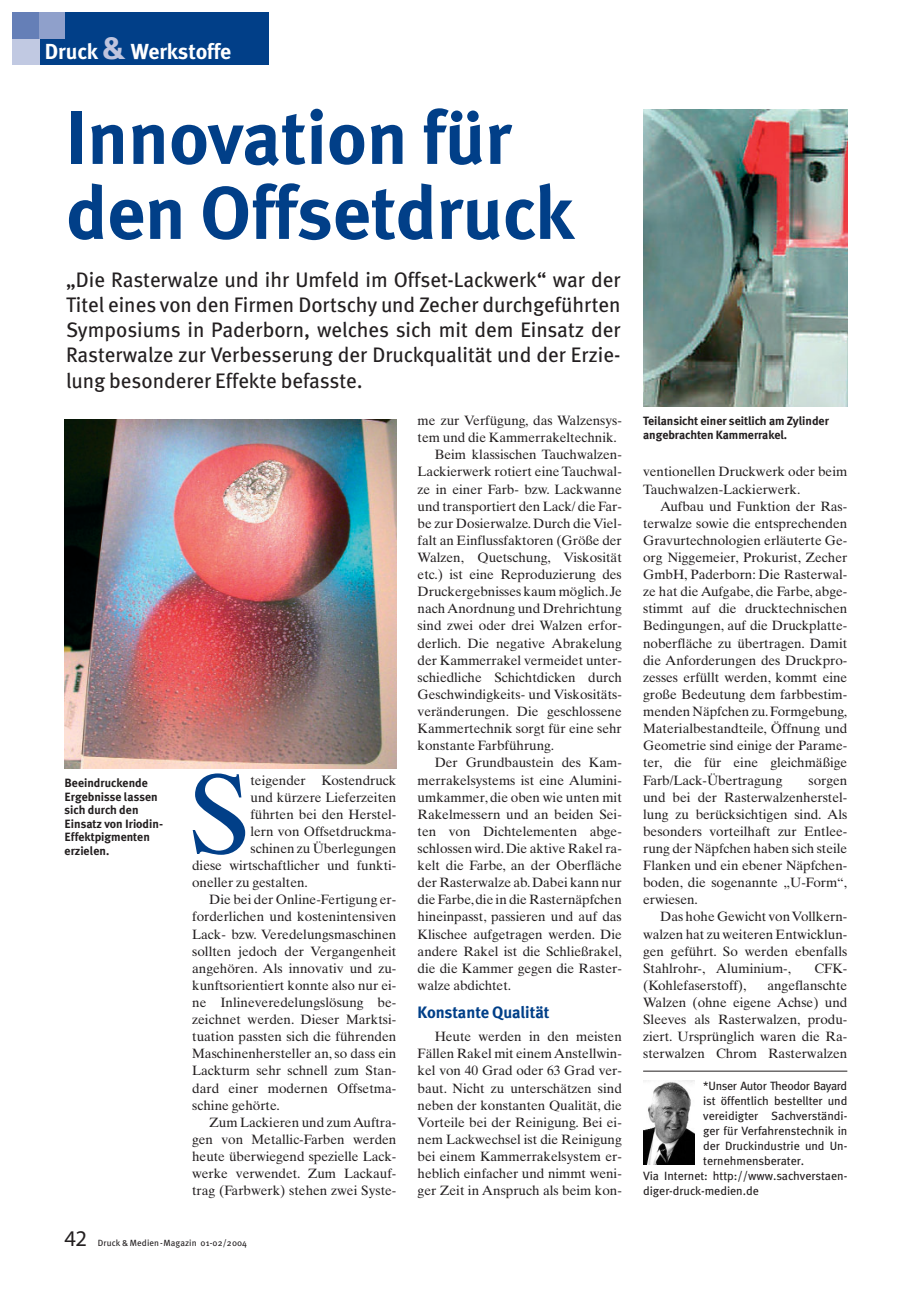
<style>
.page{position:relative;width:920px;height:1290px;background:#fff}
.page>*{position:absolute;margin:0;border:0;box-sizing:border-box;transform-origin:0 0}
.t1{font:112.65px "Times Ten";color:#013f88}
.t2{font:700 75px/75px "Meta";color:#013f88}
.t3{font:22.5px "Myriad";color:#231f20}
.t4{font:700 21.75px "Meta";color:#fff}
.t5{font:21px/25.2px "Meta";color:#231f20;text-align:justify}
.t6{font:700 16.5px "Meta";color:#013f88}
.t7{font:13.5px/17.1px "Times Ten";letter-spacing:-.005em;color:#231f20;text-align:justify}
.t8{font:12px "Meta";color:#231f20}
.t9{font:700 12px/13.5px "Meta Plus";color:#231f20}
.t10{font:700 12px/13.5px "Meta";color:#231f20}
.t11{font:12px "Meta";letter-spacing:-.03em;color:#231f20}
.t12{font:9px "Meta";letter-spacing:.015em;color:#231f20}
.s1{font-size:33px;color:#bfc4de}
</style>
<div class="page">
<div style="left:14px;top:12px;width:255px;height:53px;background:#013f88"></div>
<div style="left:12px;top:12px;width:27px;height:27px;background:#657fb7"></div>
<div style="left:39px;top:12px;width:26px;height:27px;background:#8fa0cb"></div>
<div style="left:12px;top:39px;width:27px;height:26px;background:#c1c9e2"></div>
<img style="left:65px;top:420px;width:331px;height:348px">
<img style="left:643px;top:1081px;width:51px;height:84px">
<hr style="left:643px;top:1071px;width:204px;height:1px;background:#231f20">
<img style="left:643px;top:109px;width:204px;height:298px">
<h3 class="t4" style="left:45px;top:42px;width:188px">Druck <span class="s1">&amp;</span> Werkstoffe</h3>
<h2 class="t2" style="left:66px;top:106px;width:509px">Innovation für den Offsetdruck</h2>
<p class="t5" style="left:66px;top:268px;width:556px">„Die Rasterwalze und ihr Umfeld im Offset-Lackwerk“ war der Titel eines von den Firmen Dortschy und Zecher durchgeführten Symposiums in Paderborn, welches sich mit dem Einsatz der Rasterwalze zur Verbesserung der Druckqualität und der Erzie&shy;lung besonderer Effekte befasste.</p>
<p class="t9" style="left:65px;top:777px;width:100px">Beeindruckende<br>Ergebnisse lassen sich durch den<br>Einsatz von Iriodin-<br>Effektpigmenten erzielen.</p>
<h1 class="t1" style="left:188px;top:772px;width:64px">S</h1>
<p class="t7" style="left:250px;top:773px;width:147px">teigender Kostendruck</p>
<p class="t7" style="left:250px;top:790px;width:147px">und kürzere Lieferzeiten</p>
<p class="t7" style="left:250px;top:807px;width:147px">führten bei den Herstel-</p>
<p class="t7" style="left:250px;top:824px;width:147px">lern von Offsetdruckma-</p>
<p class="t7" style="left:250px;top:841px;width:147px">schinen zu Überlegungen</p>
<p class="t7" style="left:192px;top:858px;width:206px">diese wirtschaftlicher und funkti-</p>
<p class="t7" style="left:192px;top:875px;width:117px">oneller zu gestalten.</p>
<p class="t7" style="left:209px;top:893px;width:189px">Die bei der Online-Fertigung er-</p>
<p class="t7" style="left:192px;top:910px;width:206px">forderlichen und kostenintensiven</p>
<p class="t7" style="left:192px;top:927px;width:206px">Lack- bzw. Veredelungsmaschinen</p>
<p class="t7" style="left:192px;top:944px;width:206px">sollten jedoch der Vergangenheit</p>
<p class="t7" style="left:192px;top:961px;width:206px">angehören. Als innovativ und zu-</p>
<p class="t7" style="left:192px;top:978px;width:206px">kunftsorientiert konnte also nur ei-</p>
<p class="t7" style="left:192px;top:995px;width:206px">ne Inlineveredelungslösung be-</p>
<p class="t7" style="left:192px;top:1012px;width:206px">zeichnet werden. Dieser Marktsi-</p>
<p class="t7" style="left:192px;top:1029px;width:206px">tuation passten sich die führenden</p>
<p class="t7" style="left:192px;top:1047px;width:206px">Maschinenhersteller an, so dass ein</p>
<p class="t7" style="left:192px;top:1064px;width:206px">Lackturm sehr schnell zum Stan-</p>
<p class="t7" style="left:192px;top:1081px;width:206px">dard einer modernen Offsetma-</p>
<p class="t7" style="left:192px;top:1098px;width:89px">schine gehörte.</p>
<p class="t7" style="left:209px;top:1115px;width:189px">Zum Lackieren und zum Auftra-</p>
<p class="t7" style="left:192px;top:1132px;width:206px">gen von Metallic-Farben werden</p>
<p class="t7" style="left:192px;top:1149px;width:206px">heute überwiegend spezielle Lack-</p>
<p class="t7" style="left:192px;top:1166px;width:206px">werke verwendet. Zum Lackauf-</p>
<p class="t7" style="left:192px;top:1183px;width:206px">trag (Farbwerk) stehen zwei Syste-</p>
<h3 class="t3" style="left:65px;top:1230px;width:24px">42</h3>
<p class="t12" style="left:98px;top:1240px;width:151px">Druck &amp; Medien-Magazin 01-02/2004</p>
<p class="t7" style="left:417px;top:413px;width:206px">me zur Verfügung, das Walzensys-</p>
<p class="t7" style="left:417px;top:430px;width:201px">tem und die Kammerrakeltechnik.</p>
<p class="t7" style="left:434px;top:448px;width:189px">Beim klassischen Tauchwalzen-</p>
<p class="t7" style="left:417px;top:465px;width:206px">Lackierwerk rotiert eine Tauchwal-</p>
<p class="t7" style="left:417px;top:482px;width:206px">ze in einer Farb- bzw. Lackwanne</p>
<p class="t7" style="left:417px;top:499px;width:206px">und transportiert den Lack/ die Far-</p>
<p class="t7" style="left:417px;top:516px;width:206px">be zur Dosierwalze. Durch die Viel-</p>
<p class="t7" style="left:417px;top:533px;width:206px">falt an Einflussfaktoren (Größe der</p>
<p class="t7" style="left:417px;top:550px;width:206px">Walzen, Quetschung, Viskosität</p>
<p class="t7" style="left:417px;top:567px;width:206px">etc.) ist eine Reproduzierung des</p>
<p class="t7" style="left:417px;top:584px;width:206px">Druckergebnisses kaum möglich.Je</p>
<p class="t7" style="left:417px;top:602px;width:206px">nach Anordnung und Drehrichtung</p>
<p class="t7" style="left:417px;top:619px;width:206px">sind zwei oder drei Walzen erfor-</p>
<p class="t7" style="left:417px;top:636px;width:206px">derlich. Die negative Abrakelung</p>
<p class="t7" style="left:417px;top:653px;width:206px">der Kammerrakel vermeidet unter-</p>
<p class="t7" style="left:417px;top:670px;width:206px">schiedliche Schichtdicken durch</p>
<p class="t7" style="left:417px;top:687px;width:206px">Geschwindigkeits- und Viskositäts-</p>
<p class="t7" style="left:417px;top:704px;width:206px">veränderungen. Die geschlossene</p>
<p class="t7" style="left:417px;top:721px;width:206px">Kammertechnik sorgt für eine sehr</p>
<p class="t7" style="left:417px;top:739px;width:138px">konstante Farbführung.</p>
<p class="t7" style="left:434px;top:756px;width:189px">Der Grundbaustein des Kam-</p>
<p class="t7" style="left:417px;top:773px;width:206px">merrakelsystems ist eine Alumini-</p>
<p class="t7" style="left:417px;top:790px;width:206px">umkammer, die oben wie unten mit</p>
<p class="t7" style="left:417px;top:807px;width:206px">Rakelmessern und an beiden Sei-</p>
<p class="t7" style="left:417px;top:824px;width:206px">ten von Dichtelementen abge-</p>
<p class="t7" style="left:417px;top:841px;width:206px">schlossen wird.Die aktive Rakel ra-</p>
<p class="t7" style="left:417px;top:858px;width:206px">kelt die Farbe, an der Oberfläche</p>
<p class="t7" style="left:417px;top:875px;width:206px">der Rasterwalze ab.Dabei kann nur</p>
<p class="t7" style="left:417px;top:893px;width:206px">die Farbe,die in die Rasternäpfchen</p>
<p class="t7" style="left:417px;top:910px;width:206px">hineinpasst, passieren und auf das</p>
<p class="t7" style="left:417px;top:927px;width:206px">Klischee aufgetragen werden. Die</p>
<p class="t7" style="left:417px;top:944px;width:206px">andere Rakel ist die Schließrakel,</p>
<p class="t7" style="left:417px;top:961px;width:206px">die die Kammer gegen die Raster-</p>
<p class="t7" style="left:417px;top:978px;width:95px">walze abdichtet.</p>
<p class="t6" style="left:417px;top:1006px;width:133px">Konstante Qualität</p>
<p class="t7" style="left:417px;top:1029px;width:206px;text-indent:17px">Heute werden in den meisten Fällen Rakel mit einem Anstellwin&shy;kel von 40 Grad oder 63 Grad ver&shy;baut. Nicht zu unterschätzen sind neben der konstanten Qualität, die Vorteile bei der Reinigung. Bei ei&shy;nem Lackwechsel ist die Reinigung bei einem Kammerrakelsystem er&shy;heblich einfacher und nimmt weni&shy;ger Zeit in Anspruch als beim kon-</p>
<p class="t10" style="left:643px;top:415px;width:187px">Teilansicht einer seitlich am Zylinder angebrachten Kammerrakel.</p>
<p class="t7" style="left:643px;top:465px;width:206px">ventionellen Druckwerk oder beim<br>Tauchwalzen-Lackierwerk.</p>
<p class="t7" style="left:643px;top:499px;width:206px;text-indent:17px">Aufbau und Funktion der Ras&shy;terwalze sowie die entsprechenden Gravurtechnologien erläuterte Ge&shy;org Niggemeier, Prokurist, Zecher GmbH, Paderborn: Die Rasterwal&shy;ze hat die Aufgabe, die Farbe, abge&shy;stimmt auf die drucktechnischen Bedingungen, auf die Druckplatte&shy;noberfläche zu übertragen. Damit die Anforderungen des Druckpro&shy;zesses erfüllt werden, kommt eine große Bedeutung dem farbbestim&shy;menden Näpfchen zu.Formgebung, Materialbestandteile, Öffnung und Geometrie sind einige der Parame&shy;ter, die für eine gleichmäßige Farb/Lack-Übertragung</p>
<p class="t7" style="left:643px;top:773px;width:206px;text-indent:165px">sorgen und bei der Rasterwalzenherstel&shy;lung zu berücksichtigen sind. Als besonders vorteilhaft zur Entlee&shy;rung der Näpfchen haben sich steile Flanken und ein ebener Näpfchen&shy;boden, die sogenannte „U-Form“, erwiesen.</p>
<p class="t7" style="left:643px;top:910px;width:206px;text-indent:17px">Das hohe Gewicht von Vollkern&shy;walzen hat zu weiteren Entwicklun&shy;gen geführt. So werden ebenfalls Stahlrohr-, Aluminium-,</p>
<p class="t7" style="left:814px;top:961px;width:34px">CFK-</p>
<p class="t7" style="left:643px;top:978px;width:105px">(Kohlefaserstoff),</p>
<p class="t7" style="left:643px;top:978px;width:206px;text-indent:124px">angeflanschte Walzen (ohne eigene Achse) und Sleeves als Rasterwalzen, produ&shy;ziert. Ursprünglich waren die Ra&shy;sterwalzen Chrom Rasterwalzen</p>
<p class="t11" style="left:703px;top:1081px;width:146px">*Unser Autor Theodor Bayard</p>
<p class="t8" style="left:703px;top:1096px;width:146px">ist öffentlich bestellter und</p>
<p class="t8" style="left:703px;top:1111px;width:146px">vereidigter Sachverständi-</p>
<p class="t8" style="left:703px;top:1126px;width:146px">ger für Verfahrenstechnik in</p>
<p class="t8" style="left:703px;top:1141px;width:146px">der Druckindustrie und Un-</p>
<p class="t8" style="left:703px;top:1156px;width:102px">ternehmensberater.</p>
<p class="t8" style="left:643px;top:1171px;width:206px">Via Internet: http://www.sachverstaen-</p>
<p class="t8" style="left:643px;top:1186px;width:117px">diger-druck-medien.de</p>
</div>
